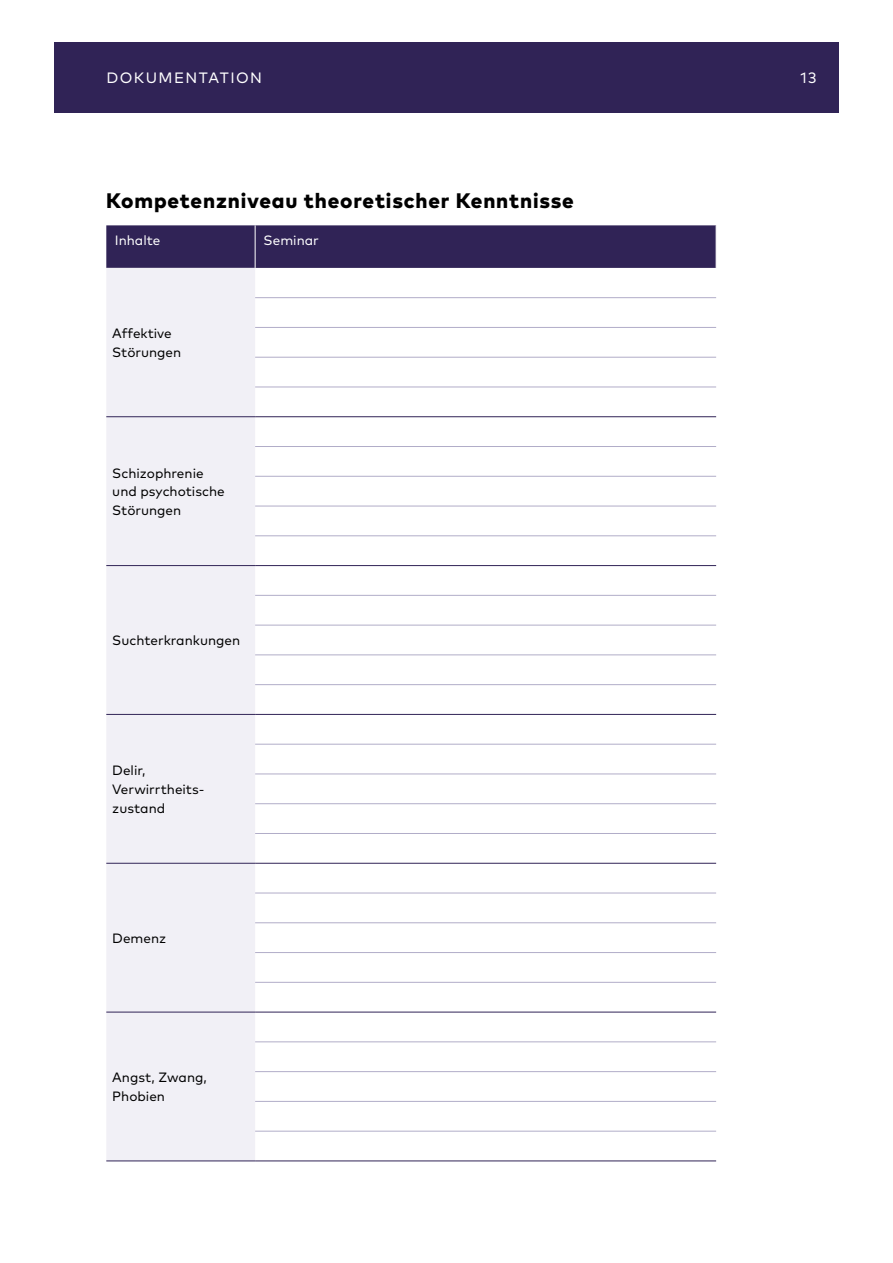
<style>
.page{position:relative;width:893px;height:1263px;background:#fff}
.page>*{position:absolute;margin:0;border:0;box-sizing:border-box;transform-origin:0 0}
.t1{font:800 21px "Mark Pro";letter-spacing:.04em;color:#000}
.t2{font:15px "Mark Pro";letter-spacing:.095em;color:#fff}
.t3{font:13.5px/18.8px "Mark Pro";color:#000}
.t4{font:13.5px "Mark Pro";color:#fff}
</style>
<div class="page">
<div style="left:106px;top:225px;width:610px;height:43px;background:#302356"></div>
<div style="left:106px;top:268px;width:149px;height:892px;background:#f1f0f6"></div>
<hr style="left:255px;top:225px;width:1px;height:43px;background:#fff">
<hr style="left:255px;top:744px;width:461px;height:1px;background:#b1adc8">
<hr style="left:255px;top:773px;width:461px;height:1px;background:#b1adc8">
<hr style="left:255px;top:803px;width:461px;height:1px;background:#b1adc8">
<hr style="left:255px;top:893px;width:461px;height:1px;background:#b1adc8">
<hr style="left:255px;top:922px;width:461px;height:1px;background:#b1adc8">
<hr style="left:255px;top:952px;width:461px;height:1px;background:#b1adc8">
<hr style="left:255px;top:297px;width:461px;height:1px;background:#b1adc8">
<hr style="left:255px;top:327px;width:461px;height:1px;background:#b1adc8">
<hr style="left:255px;top:357px;width:461px;height:1px;background:#b1adc8">
<hr style="left:255px;top:387px;width:461px;height:1px;background:#b1adc8">
<hr style="left:255px;top:446px;width:461px;height:1px;background:#b1adc8">
<hr style="left:255px;top:476px;width:461px;height:1px;background:#b1adc8">
<hr style="left:255px;top:506px;width:461px;height:1px;background:#b1adc8">
<hr style="left:255px;top:535px;width:461px;height:1px;background:#b1adc8">
<hr style="left:255px;top:595px;width:461px;height:1px;background:#b1adc8">
<hr style="left:255px;top:625px;width:461px;height:1px;background:#b1adc8">
<hr style="left:255px;top:654px;width:461px;height:1px;background:#b1adc8">
<hr style="left:255px;top:684px;width:461px;height:1px;background:#b1adc8">
<hr style="left:255px;top:833px;width:461px;height:1px;background:#b1adc8">
<hr style="left:255px;top:982px;width:461px;height:1px;background:#b1adc8">
<hr style="left:255px;top:416px;width:461px;height:1px;background:#302356">
<hr style="left:255px;top:565px;width:461px;height:1px;background:#302356">
<hr style="left:255px;top:714px;width:461px;height:1px;background:#302356">
<hr style="left:255px;top:863px;width:461px;height:1px;background:#302356">
<hr style="left:255px;top:1012px;width:461px;height:1px;background:#302356">
<hr style="left:255px;top:1160px;width:461px;height:1px;background:#302356">
<hr style="left:106px;top:1160px;width:149px;height:1px;background:#302356">
<hr style="left:255px;top:1041px;width:461px;height:1px;background:#b1adc8">
<hr style="left:255px;top:1071px;width:461px;height:1px;background:#b1adc8">
<hr style="left:255px;top:1101px;width:461px;height:1px;background:#b1adc8">
<hr style="left:255px;top:1131px;width:461px;height:1px;background:#b1adc8">
<hr style="left:106px;top:416px;width:149px;height:1px;background:#302356">
<hr style="left:106px;top:565px;width:149px;height:1px;background:#302356">
<hr style="left:106px;top:714px;width:149px;height:1px;background:#302356">
<hr style="left:106px;top:863px;width:149px;height:1px;background:#302356">
<hr style="left:106px;top:1012px;width:149px;height:1px;background:#302356">
<div style="left:54px;top:43px;width:785px;height:70px;background:#302356"></div>
<p class="t2" style="left:106px;top:66px;width:157px">DOKUMENTATION</p>
<p class="t2" style="left:800px;top:66px;width:18px">13</p>
<h1 class="t1" style="left:106px;top:185px;width:469px">Kompetenzniveau theoretischer Kenntnisse</h1>
<p class="t4" style="left:115px;top:230px;width:47px">Inhalte</p>
<p class="t4" style="left:264px;top:230px;width:57px">Seminar</p>
<p class="t3" style="left:112px;top:323px;width:71px">Affektive<br>Störungen</p>
<p class="t3" style="left:112px;top:462px;width:114px">Schizophrenie und psychotische<br>Störungen</p>
<p class="t3" style="left:112px;top:630px;width:129px">Suchterkrankungen</p>
<p class="t3" style="left:112px;top:760px;width:92px">Delir,<br>Verwirrtheits&shy;zustand</p>
<p class="t3" style="left:112px;top:928px;width:56px">Demenz</p>
<p class="t3" style="left:112px;top:1067px;width:96px">Angst, Zwang,<br>Phobien</p>
</div>
